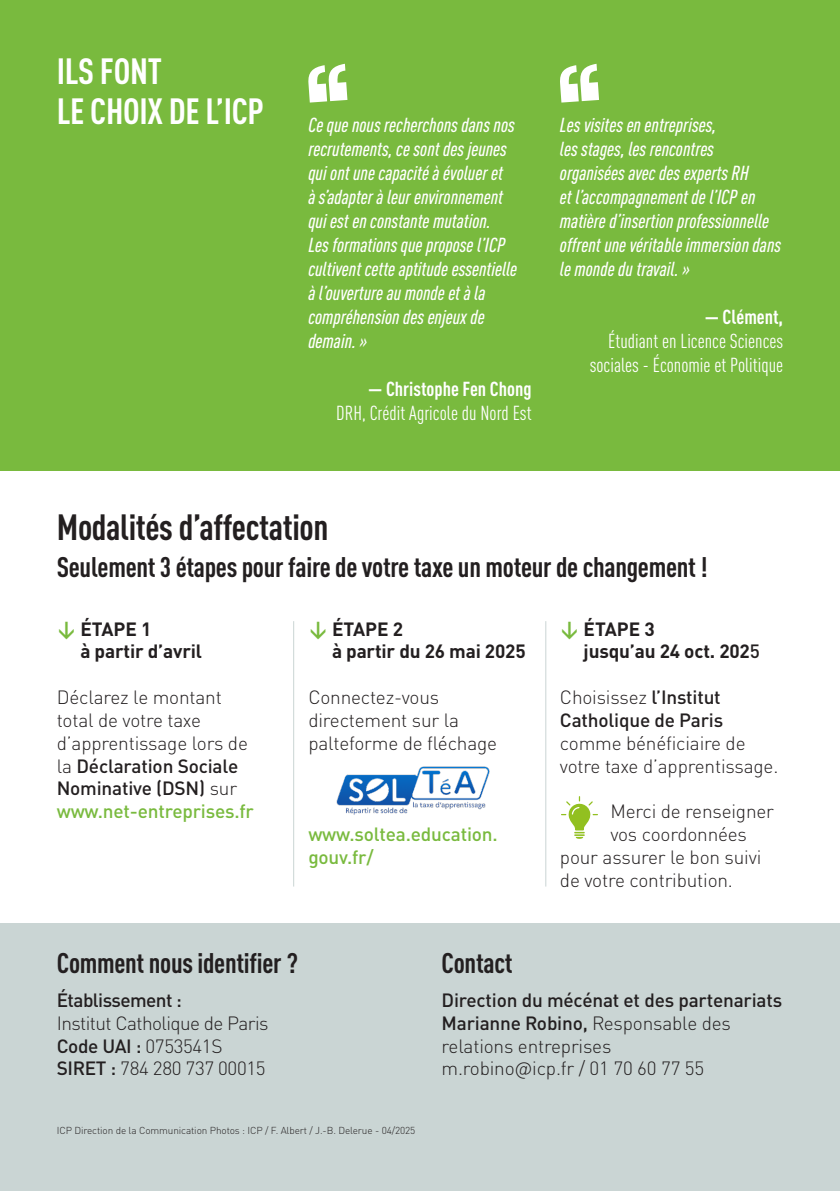
<style>
.page{position:relative;width:840px;height:1191px;background:#fff}
.page>*{position:absolute;margin:0;border:0;box-sizing:border-box;transform-origin:0 0}
.t1{font:700 condensed 36px "DINOT";letter-spacing:-.01em;color:#231f20}
.t2{font:700 condensed 36px/40px "DINOT";letter-spacing:-.01em;color:#fff}
.t3{font:700 condensed 28px "DINOT";letter-spacing:-.01em;color:#231f20}
.t4{font:italic 500 condensed 20px/24px "DINOT";color:#fff}
.t5{font:condensed 20px/24px "DINOT";color:#fff;text-align:right}
.t6{font:700 condensed 20px "DINOT";color:#fff}
.t7{font:300 19px/22.8px "DINOT";letter-spacing:-.01em;color:#231f20}
.t8{font:700 19px/22.8px "DINOT";letter-spacing:-.01em;color:#231f20}
.t9{font:300 19px/22.8px "DINOT";letter-spacing:-.03em;color:#231f20}
.t10{font:500 19px/22.8px "DINOT";letter-spacing:-.015em;color:#231f20}
.t11{font:500 19px/22.8px "DINOT";letter-spacing:-.01em;color:#79ba3e}
.t12{font:300 10px "DINOT";letter-spacing:-.01em;color:#231f20}
.s1{color:#79ba3e}
.s2{font-weight:500}
.s3{font-weight:500;color:#79ba3e}
.s4{font-weight:300}
</style>
<div class="page">
<img style="left:839px;top:0;width:1px;height:471px">
<div style="left:0;top:923px;width:839px;height:268px;background:#cad5d4"></div>
<div style="left:0;top:0;width:839px;height:471px;background:#79ba3e"></div>
<svg style="left:308px;top:64px;width:39px;height:39px"></svg>
<svg style="left:560px;top:64px;width:38px;height:39px"></svg>
<img style="left:336px;top:766px;width:154px;height:49px">
<hr style="left:293px;top:621px;width:1px;height:265px;background:#cad5d4">
<hr style="left:545px;top:621px;width:1px;height:265px;background:#cad5d4">
<svg style="left:561px;top:796px;width:36px;height:43px"></svg>
<h1 class="t2" style="left:57px;top:51px;width:208px">ILS FONT<br>LE CHOIX DE L’ICP</h1>
<p class="t4" style="left:308px;top:113px;width:210px">Ce que nous recherchons dans nos recrutements, ce sont des jeunes qui ont une capacité à évoluer et<br>à s’adapter à leur environnement qui est en constante mutation.<br>Les formations que propose l’ICP cultivent cette aptitude essentielle à l’ouverture au monde et à la compréhension des enjeux de demain. »</p>
<p class="t6" style="left:368px;top:377px;width:165px">— Christophe Fen Chong</p>
<p class="t5" style="left:336px;top:401px;width:197px">DRH, Crédit Agricole du Nord Est</p>
<p class="t4" style="left:559px;top:113px;width:222px">Les visites en entreprises,<br>les stages, les rencontres organisées avec des experts RH<br>et l’accompagnement de l’ICP en matière d’insertion professionnelle offrent une véritable immersion dans le monde du travail. »</p>
<p class="t6" style="left:704px;top:305px;width:80px">— Clément,</p>
<p class="t5" style="left:589px;top:329px;width:195px">Étudiant en Licence Sciences sociales - Économie et Politique</p>
<h1 class="t1" style="left:57px;top:505px;width:273px">Modalités d’affectation</h1>
<h2 class="t3" style="left:57px;top:550px;width:652px">Seulement 3 étapes pour faire de votre taxe un moteur de changement !</h2>
<p class="t8" style="left:80px;top:617px;width:123px;text-indent:-24px"><span class="s1">↓</span> ÉTAPE 1<br>à partir d’avril</p>
<p class="t7" style="left:57px;top:685px;width:198px">Déclarez le montant total de votre taxe d’apprentissage lors de la <span class="s2">Déclaration Sociale<br>Nominative (DSN)</span> sur <span class="s3">www.net-entreprises.fr</span></p>
<p class="t8" style="left:332px;top:617px;width:195px;text-indent:-24px"><span class="s1">↓</span> ÉTAPE 2<br>à partir du 26 mai 2025</p>
<p class="t7" style="left:308px;top:685px;width:190px">Connectez-vous directement sur la palteforme de fléchage</p>
<p class="t11" style="left:308px;top:822px;width:191px">www.soltea.education. gouv.fr/</p>
<p class="t8" style="left:583px;top:617px;width:178px;text-indent:-24px"><span class="s1">↓</span> ÉTAPE 3<br>jusqu’au 24 oct. 202<span class="s2">5</span></p>
<p class="t10" style="left:559px;top:685px;width:165px"><span class="s4">Choisissez</span> l’Institut<br>Catholique de Paris</p>
<p class="t7" style="left:559px;top:731px;width:220px">comme bénéficiaire de votre taxe d’apprentissage.</p>
<p class="t7" style="left:610px;top:799px;width:165px">Merci de renseigner</p>
<p class="t7" style="left:610px;top:822px;width:138px">vos coordonnées</p>
<p class="t7" style="left:559px;top:845px;width:203px">pour assurer le bon suivi</p>
<p class="t7" style="left:559px;top:868px;width:174px">de votre contribution.</p>
<h2 class="t3" style="left:57px;top:946px;width:242px">Comment nous identifier ?</h2>
<p class="t10" style="left:57px;top:988px;width:127px">Établissement :</p>
<p class="t9" style="left:57px;top:1011px;width:213px">Institut Catholique de Paris<br><span class="s2">Code UAI :</span> 0753541S<br><span class="s2">SIRET :</span> 784 280 737 00015</p>
<h2 class="t3" style="left:441px;top:946px;width:72px">Contact</h2>
<p class="t7" style="left:441px;top:988px;width:342px"><span class="s2">Direction du mécénat et des partenariats<br>Marianne Robino,</span> Responsable des relations entreprises<br>m.robino@icp.fr / 01 70 60 77 55</p>
<p class="t12" style="left:57px;top:1124px;width:360px">ICP Direction de la Communication Photos : ICP / F. Albert / J.-B. Delerue - 04/2025</p>
</div>
